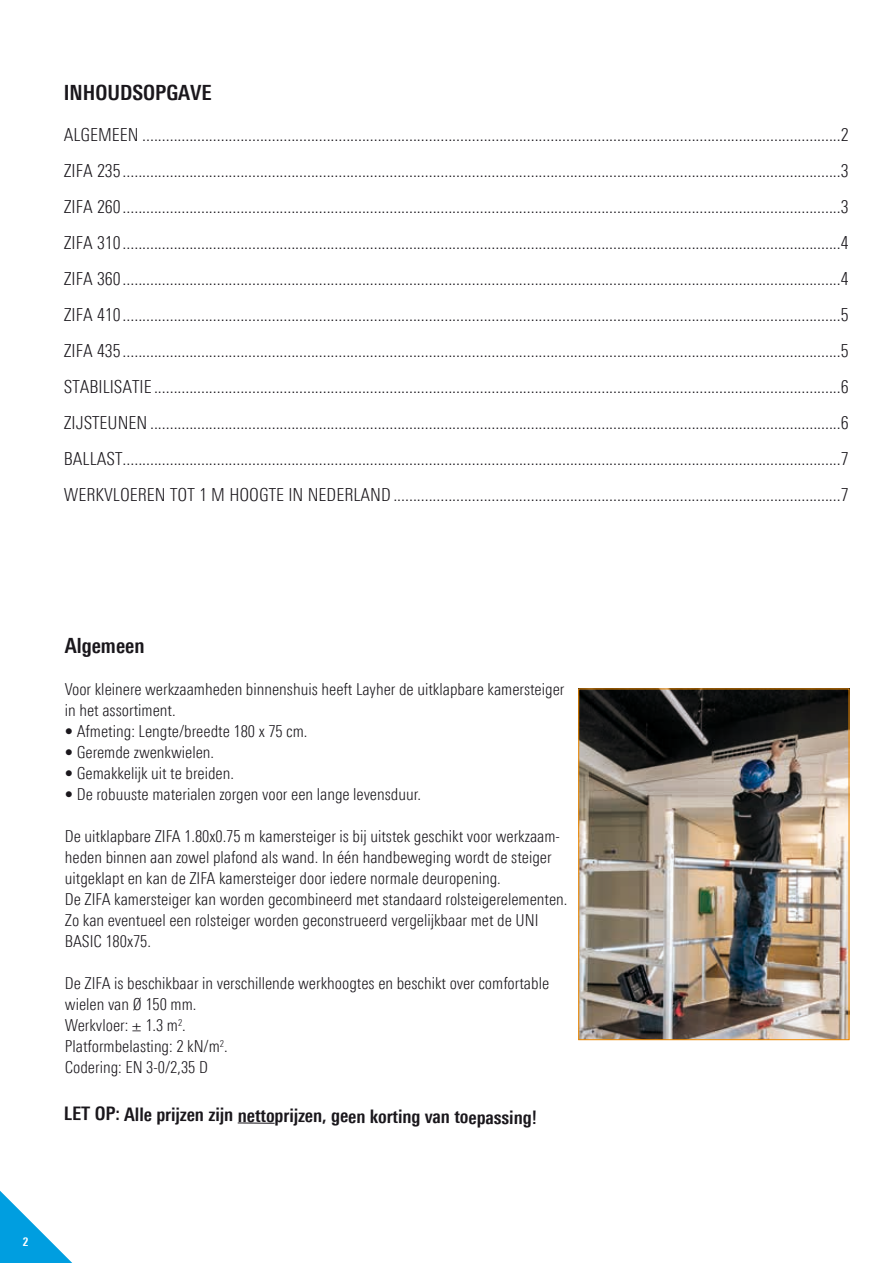
<style>
.page{position:relative;width:893px;height:1263px;background:#fff}
.page>*{position:absolute;margin:0;border:0;box-sizing:border-box;transform-origin:0 0}
.t1{font:700 21px "Linotype Univers 620 Cn";color:#1a171c}
.t2{font:700 18.75px "Linotype Univers 620 Cn";color:#1a171c}
.t3{font:300 18px/36px "Linotype Univers 320 Cn";color:#1a171c;text-align:justify}
.t4{font:300 16.5px/21px "Linotype Univers 320 Cn";color:#1a171c}
.t5{font:700 12px "Linotype Univers 620 Cn";color:#fff}
</style>
<div class="page">
<svg style="left:0;top:1191px;width:72px;height:72px"></svg>
<hr style="left:238px;top:1122px;width:37px;height:2px;background:#1a171c">
<img style="left:580px;top:690px;width:267px;height:348px">
<div style="left:578px;top:688px;width:271px;height:352px;border:1px solid #f08a00"></div>
<p class="t1" style="left:64px;top:80px;width:150px">INHOUDSOPGAVE</p>
<p class="t3" style="left:64px;top:116px;width:786px">ALGEMEEN ..................................................................................................................................................................................2<br>ZIFA 235 .......................................................................................................................................................................................3<br>ZIFA 260 .......................................................................................................................................................................................3<br>ZIFA 310 .......................................................................................................................................................................................4<br>ZIFA 360 .......................................................................................................................................................................................4<br>ZIFA 410 .......................................................................................................................................................................................5<br>ZIFA 435 .......................................................................................................................................................................................5<br>STABILISATIE ...............................................................................................................................................................................6<br>ZIJSTEUNEN ................................................................................................................................................................................6<br>BALLAST.......................................................................................................................................................................................7<br>WERKVLOEREN TOT 1 M HOOGTE IN NEDERLAND..................................................................................................................7</p>
<p class="t1" style="left:65px;top:633px;width:81px">Algemeen</p>
<p class="t4" style="left:65px;top:679px;width:501px">Voor kleinere werkzaamheden binnenshuis heeft Layher de uitklapbare kamersteiger in het assortiment.</p>
<p class="t4" style="left:65px;top:721px;width:244px">• Afmeting: Lengte/breedte 180 x 75 cm.</p>
<p class="t4" style="left:65px;top:742px;width:151px">• Geremde zwenkwielen.</p>
<p class="t4" style="left:65px;top:763px;width:171px">• Gemakkelijk uit te breiden.</p>
<p class="t4" style="left:65px;top:784px;width:358px">• De robuuste materialen zorgen voor een lange levensduur.</p>
<p class="t4" style="left:65px;top:826px;width:504px">De uitklapbare ZIFA 1.80x0.75 m kamersteiger is bij uitstek geschikt voor werkzaam&shy;heden binnen aan zowel plafond als wand. In één handbeweging wordt de steiger uitgeklapt en kan de ZIFA kamersteiger door iedere normale deuropening.<br>De ZIFA kamersteiger kan worden gecombineerd met standaard rolsteigerelementen.<br>Zo kan eventueel een rolsteiger worden geconstrueerd vergelijkbaar met de UNI BASIC 180x75.</p>
<p class="t4" style="left:65px;top:973px;width:486px">De ZIFA is beschikbaar in verschillende werkhoogtes en beschikt over comfortable wielen van Ø 150 mm.<br>Werkvloer: ± 1.3 m<sup>2</sup>.<br>Platformbelasting: 2 kN/m<sup>2</sup>.<br>Codering: EN 3-0/2,35 D</p>
<p class="t2" style="left:64px;top:1100px;width:475px;rotate:1deg">LET OP: Alle prijzen zijn nettoprijzen, geen korting van toepassing!</p>
<p class="t5" style="left:23px;top:1235px;width:7px">2</p>
</div>
